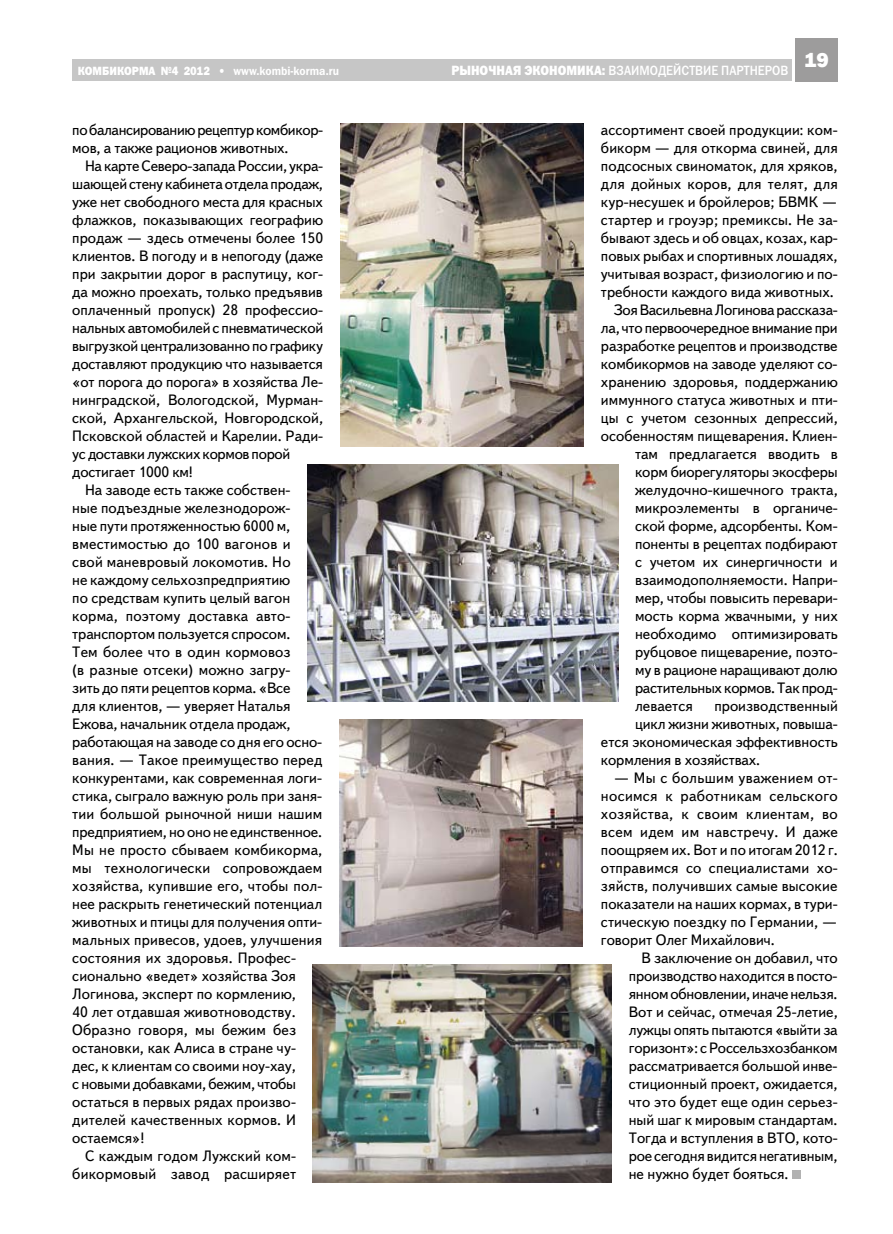
<style>
.page{position:relative;width:893px;height:1234px;background:#fff}
.page>*{position:absolute;margin:0;border:0;box-sizing:border-box;transform-origin:0 0}
.t1{font:800 21px "Franklin Gothic";color:#fff}
.t2{font:15px/18px "Text Book C";color:#000;text-align:justify}
.t3{font:15px "Text Book C";letter-spacing:-.02em;color:#000}
.t4{font:15px/18px "Text Book C";letter-spacing:-.025em;color:#000}
.t5{font:13.5px "Franklin Gothic Medium C";color:#fff;scale:.9 1}
.t6{font:12px "Franklin Gothic Demi C";color:#fff;scale:.9 1}
.s1{font-family:"Franklin Gothic Heavy C"}
</style>
<div class="page">
<div style="left:795px;top:39px;width:43px;height:42px;background:#9d9c9c"></div>
<div style="left:72px;top:60px;width:720px;height:21px;background:#c6c6c6"></div>
<div style="left:792px;top:1170px;width:9px;height:8px;background:#b2b2b2"></div>
<img style="left:307px;top:464px;width:311px;height:237px">
<img style="left:313px;top:964px;width:299px;height:218px">
<img style="left:340px;top:123px;width:244px;height:323px">
<img style="left:339px;top:719px;width:243px;height:227px">
<p class="t6" style="left:78px;top:64px;width:292px"><span class="s1">КОМБИКОРМА №4 2012 •</span> www.kombi-korma.ru</p>
<p class="t5" style="left:451px;top:63px;width:376px"><span class="s1">РЫНОЧНАЯ ЭКОНОМИКА:</span> ВЗАИМОДЕЙСТВИЕ ПАРТНЕРОВ</p>
<h1 class="t1" style="left:804px;top:47px;width:26px">19</h1>
<p class="t4" style="left:72px;top:121px;width:252px">по балансированию рецептур комбикор&shy;мов, а также рационов животных.</p>
<p class="t3" style="left:85px;top:157px;width:239px">На карте Северо-запада России, укра-</p>
<p class="t3" style="left:72px;top:175px;width:252px">шающей стену кабинета отдела продаж,</p>
<p class="t2" style="left:72px;top:193px;width:252px">уже нет свободного места для красных</p>
<p class="t2" style="left:72px;top:211px;width:252px">флажков, показывающих географию</p>
<p class="t2" style="left:72px;top:229px;width:252px">продаж — здесь отмечены более 150</p>
<p class="t2" style="left:72px;top:247px;width:252px">клиентов. В погоду и в непогоду (даже</p>
<p class="t2" style="left:72px;top:265px;width:252px">при закрытии дорог в распутицу, ког-</p>
<p class="t2" style="left:72px;top:283px;width:252px">да можно проехать, только предъявив</p>
<p class="t2" style="left:72px;top:301px;width:252px">оплаченный пропуск) 28 профессио-</p>
<p class="t3" style="left:72px;top:319px;width:252px">нальных автомобилей с пневматической</p>
<p class="t3" style="left:72px;top:337px;width:252px">выгрузкой централизованно по графику</p>
<p class="t2" style="left:72px;top:355px;width:252px">доставляют продукцию что называется</p>
<p class="t2" style="left:72px;top:373px;width:252px">«от порога до порога» в хозяйства Ле-</p>
<p class="t2" style="left:72px;top:391px;width:252px">нинградской, Вологодской, Мурман-</p>
<p class="t2" style="left:72px;top:409px;width:252px">ской, Архангельской, Новгородской,</p>
<p class="t2" style="left:72px;top:427px;width:252px">Псковской областей и Карелии. Ради-</p>
<p class="t3" style="left:72px;top:445px;width:220px">ус доставки лужских кормов порой</p>
<p class="t2" style="left:72px;top:463px;width:122px">достигает 1000 км!</p>
<p class="t2" style="left:85px;top:481px;width:207px">На заводе есть также собствен-</p>
<p class="t2" style="left:72px;top:499px;width:220px">ные подъездные железнодорож-</p>
<p class="t2" style="left:72px;top:517px;width:220px">ные пути протяженностью 6000 м,</p>
<p class="t2" style="left:72px;top:535px;width:220px">вместимостью до 100 вагонов и</p>
<p class="t2" style="left:72px;top:553px;width:220px">свой маневровый локомотив. Но</p>
<p class="t2" style="left:72px;top:571px;width:220px">не каждому сельхозпредприятию</p>
<p class="t2" style="left:72px;top:589px;width:219px">по средствам купить целый вагон</p>
<p class="t2" style="left:72px;top:607px;width:220px">корма, поэтому доставка авто-</p>
<p class="t2" style="left:72px;top:625px;width:220px">транспортом пользуется спросом.</p>
<p class="t2" style="left:72px;top:643px;width:220px">Тем более что в один кормовоз</p>
<p class="t2" style="left:72px;top:661px;width:220px">(в разные отсеки) можно загру-</p>
<p class="t2" style="left:72px;top:679px;width:220px">зить до пяти рецептов корма. «Все</p>
<p class="t2" style="left:72px;top:697px;width:220px">для клиентов, — уверяет Наталья</p>
<p class="t2" style="left:72px;top:715px;width:220px">Ежова, начальник отдела продаж,</p>
<p class="t2" style="left:72px;top:733px;width:251px">работающая на заводе со дня его осно-</p>
<p class="t2" style="left:72px;top:751px;width:252px">вания. — Такое преимущество перед</p>
<p class="t2" style="left:72px;top:769px;width:251px">конкурентами, как современная логи-</p>
<p class="t2" style="left:72px;top:787px;width:251px">стика, сыграло важную роль при заня-</p>
<p class="t2" style="left:72px;top:805px;width:252px">тии большой рыночной ниши нашим</p>
<p class="t2" style="left:72px;top:823px;width:251px">предприятием, но оно не единственное.</p>
<p class="t2" style="left:72px;top:841px;width:252px">Мы не просто сбываем комбикорма,</p>
<p class="t2" style="left:72px;top:859px;width:252px">мы технологически сопровождаем</p>
<p class="t2" style="left:72px;top:877px;width:252px">хозяйства, купившие его, чтобы пол-</p>
<p class="t2" style="left:72px;top:895px;width:251px">нее раскрыть генетический потенциал</p>
<p class="t2" style="left:72px;top:913px;width:251px">животных и птицы для получения опти-</p>
<p class="t2" style="left:72px;top:931px;width:252px">мальных привесов, удоев, улучшения</p>
<p class="t2" style="left:72px;top:949px;width:225px">состояния их здоровья. Профес-</p>
<p class="t2" style="left:72px;top:967px;width:225px">сионально «ведет» хозяйства Зоя</p>
<p class="t2" style="left:72px;top:985px;width:225px">Логинова, эксперт по кормлению,</p>
<p class="t2" style="left:72px;top:1003px;width:225px">40 лет отдавшая животноводству.</p>
<p class="t2" style="left:72px;top:1021px;width:225px">Образно говоря, мы бежим без</p>
<p class="t2" style="left:72px;top:1039px;width:225px">остановки, как Алиса в стране чу-</p>
<p class="t2" style="left:72px;top:1057px;width:225px">дес, к клиентам со своими ноу-хау,</p>
<p class="t2" style="left:72px;top:1075px;width:225px">с новыми добавками, бежим, чтобы</p>
<p class="t2" style="left:72px;top:1093px;width:225px">остаться в первых рядах произво-</p>
<p class="t2" style="left:72px;top:1111px;width:225px">дителей качественных кормов. И</p>
<p class="t2" style="left:72px;top:1129px;width:74px">остаемся»!</p>
<p class="t2" style="left:85px;top:1147px;width:213px">С каждым годом Лужский ком-</p>
<p class="t2" style="left:72px;top:1165px;width:225px">бикормовый завод расширяет</p>
<p class="t2" style="left:601px;top:121px;width:238px">ассортимент своей продукции: ком-</p>
<p class="t2" style="left:601px;top:139px;width:238px">бикорм — для откорма свиней, для</p>
<p class="t2" style="left:601px;top:157px;width:238px">подсосных свиноматок, для хряков,</p>
<p class="t2" style="left:601px;top:175px;width:238px">для дойных коров, для телят, для</p>
<p class="t2" style="left:601px;top:193px;width:238px">кур-несушек и бройлеров; БВМК —</p>
<p class="t2" style="left:601px;top:211px;width:238px">стартер и гроуэр; премиксы. Не за-</p>
<p class="t2" style="left:601px;top:229px;width:238px">бывают здесь и об овцах, козах, кар-</p>
<p class="t2" style="left:601px;top:247px;width:238px">повых рыбах и спортивных лошадях,</p>
<p class="t2" style="left:601px;top:265px;width:238px">учитывая возраст, физиологию и по-</p>
<p class="t2" style="left:601px;top:283px;width:234px">требности каждого вида животных.</p>
<p class="t3" style="left:614px;top:301px;width:225px">Зоя Васильевна Логинова рассказа-</p>
<p class="t2" style="left:601px;top:319px;width:238px">ла, что первоочередное внимание при</p>
<p class="t2" style="left:601px;top:337px;width:238px">разработке рецептов и производстве</p>
<p class="t2" style="left:601px;top:355px;width:238px">комбикормов на заводе уделяют со-</p>
<p class="t2" style="left:601px;top:373px;width:238px">хранению здоровья, поддержанию</p>
<p class="t2" style="left:601px;top:391px;width:238px">иммунного статуса животных и пти-</p>
<p class="t2" style="left:601px;top:409px;width:238px">цы с учетом сезонных депрессий,</p>
<p class="t2" style="left:601px;top:427px;width:238px">особенностям пищеварения. Клиен-</p>
<p class="t2" style="left:635px;top:445px;width:204px">там предлагается вводить в</p>
<p class="t2" style="left:635px;top:463px;width:204px">корм биорегуляторы экосферы</p>
<p class="t2" style="left:635px;top:481px;width:204px">желудочно-кишечного тракта,</p>
<p class="t2" style="left:635px;top:499px;width:204px">микроэлементы в органиче-</p>
<p class="t2" style="left:635px;top:517px;width:204px">ской форме, адсорбенты. Ком-</p>
<p class="t2" style="left:635px;top:535px;width:204px">поненты в рецептах подбирают</p>
<p class="t2" style="left:635px;top:553px;width:204px">с учетом их синергичности и</p>
<p class="t2" style="left:635px;top:571px;width:204px">взаимодополняемости. Напри-</p>
<p class="t2" style="left:635px;top:589px;width:204px">мер, чтобы повысить перевари-</p>
<p class="t2" style="left:635px;top:607px;width:204px">мость корма жвачными, у них</p>
<p class="t2" style="left:635px;top:625px;width:204px">необходимо оптимизировать</p>
<p class="t2" style="left:635px;top:643px;width:204px">рубцовое пищеварение, поэто-</p>
<p class="t2" style="left:635px;top:661px;width:204px">му в рационе наращивают долю</p>
<p class="t3" style="left:635px;top:679px;width:204px">растительных кормов. Так прод-</p>
<p class="t2" style="left:635px;top:697px;width:59px">левается</p>
<p class="t2" style="left:714px;top:697px;width:125px">производственный</p>
<p class="t2" style="left:635px;top:715px;width:204px">цикл жизни животных, повыша-</p>
<p class="t2" style="left:601px;top:733px;width:238px">ется экономическая эффективность</p>
<p class="t2" style="left:601px;top:751px;width:161px">кормления в хозяйствах.</p>
<p class="t2" style="left:601px;top:769px;width:238px;text-indent:13px">— Мы с большим уважением от&shy;носимся к работникам сельского хозяйства, к своим клиентам, во всем идем им навстречу. И даже поощряем их. Вот и по итогам 2012 г. отправимся со специалистами хо&shy;зяйств, получивших самые высокие показатели на наших кормах, в тури&shy;стическую поездку по Германии, — говорит Олег Михайлович.</p>
<p class="t2" style="left:629px;top:949px;width:210px;text-indent:13px">В заключение он добавил, что производство находится в посто&shy;янном обновлении, иначе нельзя.<br>Вот и сейчас, отмечая 25-летие, лужцы опять пытаются «выйти за горизонт»: с Россельзхозбанком рассматривается большой инве&shy;стиционный проект, ожидается, что это будет еще один серьез&shy;ный шаг к мировым стандартам.<br>Тогда и вступления в ВТО, кото&shy;рое сегодня видится негативным, не нужно будет бояться.</p>
</div>
